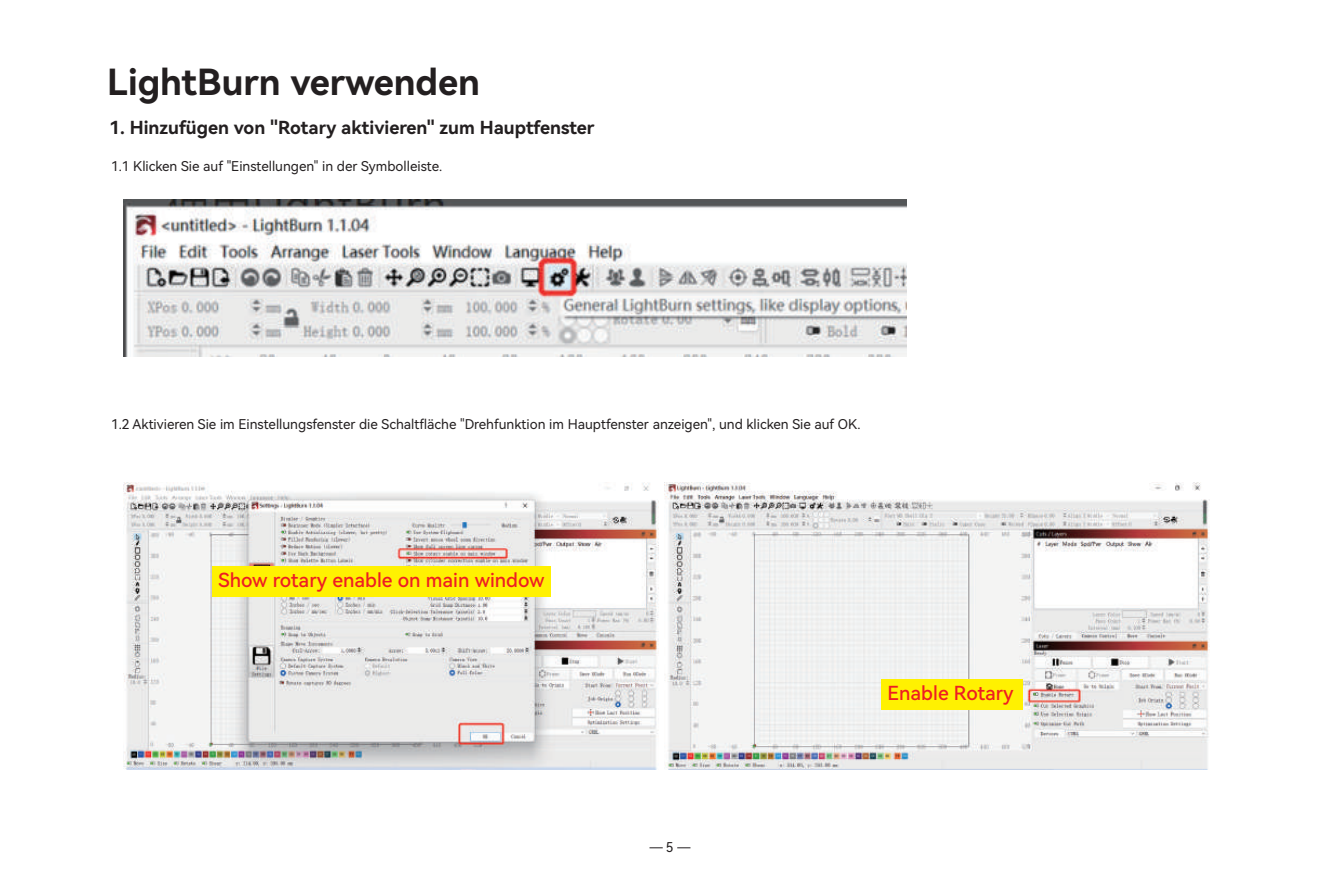
<style>
.page{position:relative;width:1340px;height:893px;background:#fff}
.page>*{position:absolute;margin:0;border:0;box-sizing:border-box;transform-origin:0 0}
.t1{font:36px "Harmony OS Sans SC Bold";color:#231f20}
.t2{font:19.35px "Harmony OS Sans SC Medium";color:#ee1d23}
.t3{font:18px "Harmony OS Sans SC Bold";color:#231f20}
.t4{font:13.5px "Harmony OS Sans SC";color:#231f20}
</style>
<div class="page">
<img style="left:665px;top:483px;width:545px;height:286px">
<svg style="left:1032px;top:692px;width:7px;height:5px"></svg>
<svg style="left:649px;top:847px;width:13px;height:1px"></svg>
<svg style="left:677px;top:847px;width:13px;height:1px"></svg>
<img style="left:123px;top:200px;width:783px;height:157px">
<img style="left:123px;top:483px;width:535px;height:286px">
<div style="left:212px;top:566px;width:338px;height:31px;background:#fff101"></div>
<div style="left:881px;top:679px;width:141px;height:30px;background:#fff101"></div>
<h1 class="t1" style="left:107px;top:57px;width:374px">LightBurn verwenden</h1>
<h3 class="t3" style="left:109px;top:115px;width:487px">1. Hinzufügen von "Rotary aktivieren" zum Hauptfenster</h3>
<p class="t4" style="left:111px;top:157px;width:333px">1.1 Klicken Sie auf "Einstellungen" in der Symbolleiste.</p>
<p class="t4" style="left:111px;top:415px;width:751px">1.2 Aktivieren Sie im Einstellungsfenster die Schaltfläche "Drehfunktion im Hauptfenster anzeigen", und klicken Sie auf OK.</p>
<h2 class="t2" style="left:218px;top:567px;width:328px">Show rotary enable on main window</h2>
<p class="t4" style="left:666px;top:837px;width:9px">5</p>
<h2 class="t2" style="left:887px;top:680px;width:128px">Enable Rotary</h2>
</div>
